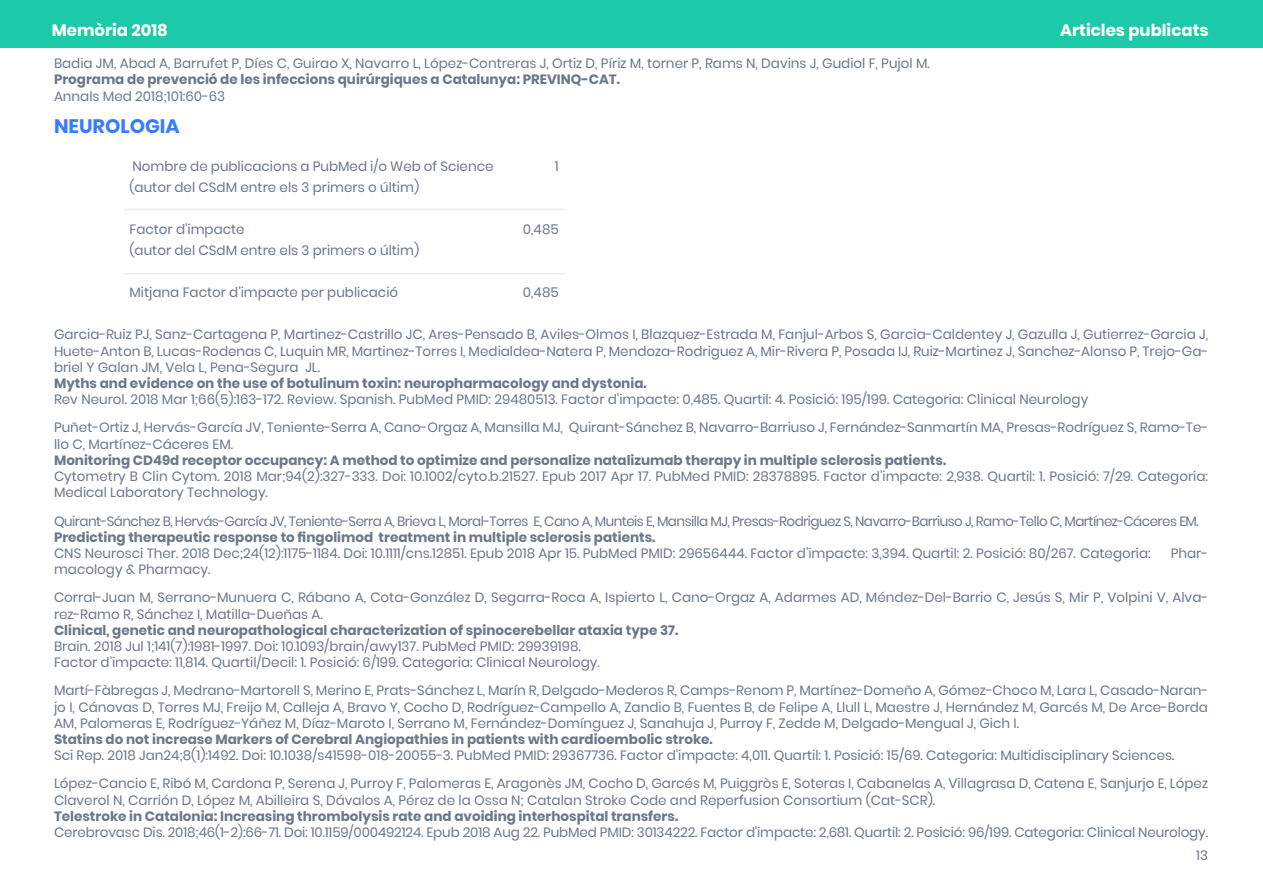
<style>
.page{position:relative;width:1263px;height:893px;background:#fff}
.page>*{position:absolute;margin:0;border:0;box-sizing:border-box;transform-origin:0 0}
.t1{font:700 19.5px "Poppins";color:#387dff}
.t2{font:700 16.5px "Poppins";color:#fff}
.t3{font:13.5px/16.2px "Poppins";color:#6b788a}
.t4{font:700 13.5px "Poppins";color:#6b788a}
.t5{font:13.5px "Poppins";letter-spacing:-.04em;color:#6b788a}
</style>
<div class="page">
<hr style="left:124px;top:209px;width:442px;height:1px;background:#ededed">
<hr style="left:124px;top:273px;width:442px;height:1px;background:#ededed">
<div style="left:0;top:0;width:1263px;height:47px;background:#1cc9a8"></div>
<p class="t2" style="left:52px;top:20px;width:118px">Memòria 2018</p>
<p class="t2" style="left:1060px;top:20px;width:150px">Articles publicats</p>
<p class="t3" style="left:54px;top:55px;width:877px">Badia JM, Abad A, Barrufet P, Díes C, Guirao X, Navarro L, López-Contreras J, Ortiz D, Píriz M, torner P, Rams N, Davins J, Gudiol F, Pujol M.</p>
<p class="t4" style="left:54px;top:72px;width:567px">Programa de prevenció de les infeccions quirúrgiques a Catalunya: PREVINQ-CAT.</p>
<p class="t3" style="left:54px;top:88px;width:173px">Annals Med 2018;101:60-63</p>
<h1 class="t1" style="left:54px;top:115px;width:127px">NEUROLOGIA</h1>
<p class="t3" style="left:129px;top:156px;width:365px;line-height:21px">Nombre de publicacions a PubMed i/o Web of Science (autor del CSdM entre els 3 primers o últim)</p>
<p class="t3" style="left:129px;top:219px;width:291px;line-height:21px">Factor d’impacte<br>(autor del CSdM entre els 3 primers o últim)</p>
<p class="t3" style="left:129px;top:284px;width:270px">Mitjana Factor d’impacte per publicació</p>
<p class="t3" style="left:555px;top:158px;width:5px">1</p>
<p class="t3" style="left:523px;top:221px;width:37px">0,485</p>
<p class="t3" style="left:523px;top:284px;width:37px">0,485</p>
<p class="t3" style="left:54px;top:327px;width:1156px;text-align:justify">Garcia-Ruiz PJ, Sanz-Cartagena P, Martinez-Castrillo JC, Ares-Pensado B, Aviles-Olmos I, Blazquez-Estrada M, Fanjul-Arbos S, Garcia-Caldentey J, Gazulla J, Gutierrez-Garcia J, Huete-Anton B, Lucas-Rodenas C, Luquin MR, Martinez-Torres I, Medialdea-Natera P, Mendoza-Rodriguez A, Mir-Rivera P, Posada IJ, Ruiz-Martinez J, Sanchez-Alonso P, Trejo-Ga&shy;briel Y Galan JM, Vela L, Pena-Segura JL.</p>
<p class="t4" style="left:54px;top:375px;width:594px">Myths and evidence on the use of botulinum toxin: neuropharmacology and dystonia.</p>
<p class="t3" style="left:54px;top:385px;width:1156px;line-height:28.2px">Rev Neurol. 2018 Mar 1;66(5):163-172. Review. Spanish. PubMed PMID: 29480513. Factor d’impacte: 0,485. Quartil: 4. Posició: 195/199. Categoria: Clinical Neurology<br>Puñet-Ortiz J, Hervás-García JV, Teniente-Serra A, Cano-Orgaz A, Mansilla MJ, Quirant-Sánchez B, Navarro-Barriuso J, Fernández-Sanmartín MA, Presas-Rodríguez S, Ramo-Te-</p>
<p class="t3" style="left:54px;top:436px;width:181px">llo C, Martínez-Cáceres EM.</p>
<p class="t4" style="left:54px;top:452px;width:894px">Monitoring CD49d receptor occupancy: A method to optimize and personalize natalizumab therapy in multiple sclerosis patients.</p>
<p class="t3" style="left:54px;top:468px;width:1155px">Cytometry B Clin Cytom. 2018 Mar;94(2):327-333. Doi: 10.1002/cyto.b.21527. Epub 2017 Apr 17. PubMed PMID: 28378895. Factor d’impacte: 2,938. Quartil: 1. Posició: 7/29. Categoria:<br>Medical Laboratory Technology.</p>
<p class="t5" style="left:54px;top:513px;width:1146px">Quirant-Sánchez B, Hervás-García JV, Teniente-Serra A, Brieva L, Moral-Torres E, Cano A, Munteis E, Mansilla MJ, Presas-Rodriguez S, Navarro-Barriuso J, Ramo-Tello C, Martínez-Cáceres EM.</p>
<p class="t4" style="left:54px;top:529px;width:603px">Predicting therapeutic response to fingolimod treatment in multiple sclerosis patients.</p>
<p class="t3" style="left:54px;top:545px;width:1098px">CNS Neurosci Ther. 2018 Dec;24(12):1175-1184. Doi: 10.1111/cns.12851. Epub 2018 Apr 15. PubMed PMID: 29656444. Factor d’impacte: 3,394. Quartil: 2. Posició: 80/267. Categoria:</p>
<p class="t3" style="left:1171px;top:545px;width:39px">Phar-</p>
<p class="t3" style="left:54px;top:555px;width:1156px;line-height:28.2px">macology &amp; Pharmacy.<br>Corral-Juan M, Serrano-Munuera C, Rábano A, Cota-González D, Segarra-Roca A, Ispierto L, Cano-Orgaz A, Adarmes AD, Méndez-Del-Barrio C, Jesús S, Mir P, Volpini V, Alva-</p>
<p class="t3" style="left:54px;top:606px;width:270px">rez-Ramo R, Sánchez I, Matilla-Dueñas A.</p>
<p class="t4" style="left:54px;top:622px;width:626px">Clinical, genetic and neuropathological characterization of spinocerebellar ataxia type 37.</p>
<p class="t3" style="left:54px;top:638px;width:547px">Brain. 2018 Jul 1;141(7):1981-1997. Doi: 10.1093/brain/awy137. PubMed PMID: 29939198.<br>Factor d’impacte: 11,814. Quartil/Decil: 1. Posició: 6/199. Categoria: Clinical Neurology.</p>
<p class="t3" style="left:54px;top:682px;width:1156px;text-align:justify">Martí-Fàbregas J, Medrano-Martorell S, Merino E, Prats-Sánchez L, Marín R, Delgado-Mederos R, Camps-Renom P, Martínez-Domeño A, Gómez-Choco M, Lara L, Casado-Naran&shy;jo I, Cánovas D, Torres MJ, Freijo M, Calleja A, Bravo Y, Cocho D, Rodríguez-Campello A, Zandio B, Fuentes B, de Felipe A, Llull L, Maestre J, Hernández M, Garcés M, De Arce-Borda AM, Palomeras E, Rodríguez-Yáñez M, Díaz-Maroto I, Serrano M, Fernández-Domínguez J, Sanahuja J, Purroy F, Zedde M, Delgado-Mengual J, Gich I.</p>
<p class="t4" style="left:54px;top:731px;width:660px">Statins do not increase Markers of Cerebral Angiopathies in patients with cardioembolic stroke.</p>
<p class="t3" style="left:54px;top:741px;width:1155px;line-height:28.2px">Sci Rep. 2018 Jan24;8(1):1492. Doi: 10.1038/s41598-018-20055-3. PubMed PMID: 29367736. Factor d’impacte: 4,011. Quartil: 1. Posició: 15/69. Categoria: Multidisciplinary Sciences.<br>López-Cancio E, Ribó M, Cardona P, Serena J, Purroy F, Palomeras E, Aragonès JM, Cocho D, Garcés M, Puiggròs E, Soteras I, Cabanelas A, Villagrasa D, Catena E, Sanjurjo E, López</p>
<p class="t3" style="left:54px;top:792px;width:883px">Claverol N, Carrión D, López M, Abilleira S, Dávalos A, Pérez de la Ossa N; Catalan Stroke Code and Reperfusion Consortium (Cat-SCR).</p>
<p class="t4" style="left:54px;top:808px;width:626px">Telestroke in Catalonia: Increasing thrombolysis rate and avoiding interhospital transfers.</p>
<p class="t3" style="left:54px;top:824px;width:1155px">Cerebrovasc Dis. 2018;46(1-2):66-71. Doi: 10.1159/000492124. Epub 2018 Aug 22. PubMed PMID: 30134222. Factor d’impacte: 2,681. Quartil: 2. Posició: 96/199. Categoria: Clinical Neurology.</p>
<p class="t3" style="left:1196px;top:848px;width:13px">13</p>
</div>
